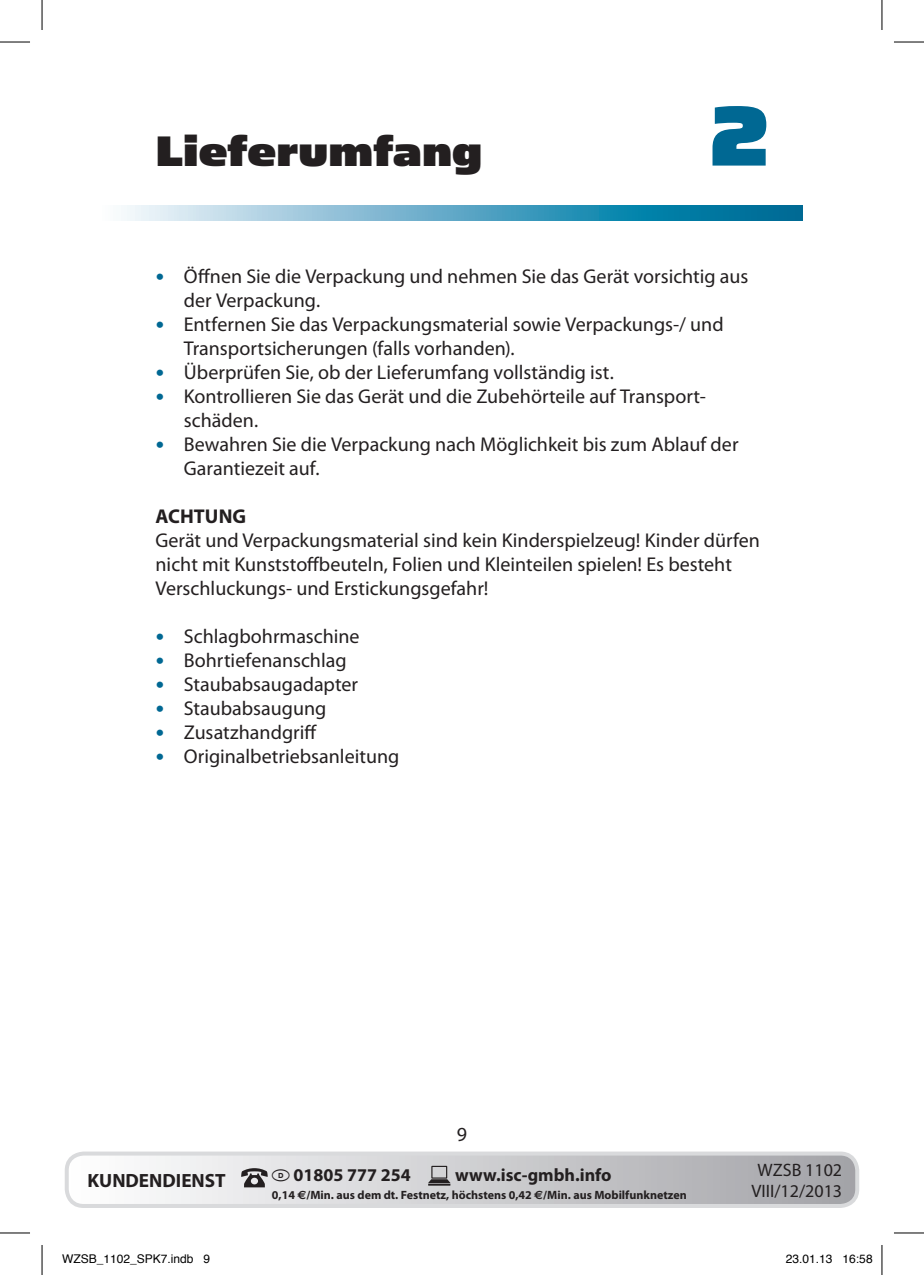
<style>
.page{position:relative;width:924px;height:1275px;background:#fff}
.page>*{position:absolute;margin:0;border:0;box-sizing:border-box;transform-origin:0 0}
.t1{font:96px "Simian Text Gorilla";color:#006893}
.t2{font:48px "Simian Text Gorilla";color:#231f20}
.t3{font:20px/24px "Myriad Pro";color:#231f20}
.t4{font:700 20px "Myriad Pro";color:#231f20}
.t5{font:700 19.2px "Myriad Pro";color:#231f20}
.t6{font:700 18px "Myriad Pro";color:#231f20}
.t7{font:18px/21.6px "Myriad Pro";color:#231f20;text-align:center}
.t8{font:700 12px "Myriad Pro";color:#231f20}
.t9{font:12px "Helvetica";color:#000}
.s1{font-family:"Frutiger";font-weight:700;font-size:18px;color:#006893}
.s2{font-family:"Euro Sans"}
</style>
<div class="page">
<svg style="left:124px;top:205px;width:678px;height:16px;background:#5fa9c6"></svg>
<div style="left:67px;top:1153px;width:789px;height:53px;background:linear-gradient(to right,#fefeff,#a3a3a7);border-radius:17px"></div>
<div style="left:65px;top:1151px;width:793px;height:57px;border:4px solid #d9dadc;border-radius:17px"></div>
<svg style="left:428px;top:1165px;width:22px;height:20px"></svg>
<svg style="left:241px;top:1168px;width:26px;height:19px"></svg>
<hr style="left:0;top:42px;width:30px;height:1px;background:#000">
<hr style="left:893px;top:42px;width:30px;height:1px;background:#000">
<hr style="left:0;top:1232px;width:30px;height:1px;background:#000">
<hr style="left:893px;top:1232px;width:30px;height:1px;background:#000">
<hr style="left:42px;top:0;width:1px;height:30px;background:#000">
<hr style="left:42px;top:1245px;width:1px;height:30px;background:#000">
<hr style="left:881px;top:0;width:1px;height:30px;background:#000">
<hr style="left:881px;top:1245px;width:1px;height:30px;background:#000">
<h2 class="t2" style="left:155px;top:124px;width:328px">Lieferumfang</h2>
<h1 class="t1" style="left:710px;top:82px;width:59px">2</h1>
<p class="t3" style="left:184px;top:264px;width:565px;text-indent:-28px"><span class="s1">•</span> Öffnen Sie die Verpackung und nehmen Sie das Gerät vorsichtig aus der Verpackung.</p>
<p class="t3" style="left:184px;top:312px;width:541px;text-indent:-28px"><span class="s1">•</span> Entfernen Sie das Verpackungsmaterial sowie Verpackungs-/ und<br>Transportsicherungen (falls vorhanden).</p>
<p class="t3" style="left:155px;top:360px;width:459px"><span class="s1">•</span> Überprüfen Sie, ob der Lieferumfang vollständig ist.</p>
<p class="t3" style="left:184px;top:384px;width:523px;text-indent:-28px"><span class="s1">•</span> Kontrollieren Sie das Gerät und die Zubehörteile auf Transport&shy;schäden.</p>
<p class="t3" style="left:184px;top:432px;width:556px;text-indent:-28px"><span class="s1">•</span> Bewahren Sie die Verpackung nach Möglichkeit bis zum Ablauf der<br>Garantiezeit auf.</p>
<p class="t4" style="left:155px;top:505px;width:92px">ACHTUNG</p>
<p class="t3" style="left:155px;top:528px;width:605px">Gerät und Verpackungsmaterial sind kein Kinderspielzeug! Kinder dürfen nicht mit Kunststoffbeuteln, Folien und Kleinteilen spielen! Es besteht<br>Verschluckungs- und Erstickungsgefahr!</p>
<p class="t3" style="left:155px;top:624px;width:205px"><span class="s1">•</span> Schlagbohrmaschine</p>
<p class="t3" style="left:155px;top:648px;width:192px"><span class="s1">•</span> Bohrtiefenanschlag</p>
<p class="t3" style="left:155px;top:672px;width:204px"><span class="s1">•</span> Staubabsaugadapter</p>
<p class="t3" style="left:155px;top:696px;width:172px"><span class="s1">•</span> Staubabsaugung</p>
<p class="t3" style="left:155px;top:720px;width:163px"><span class="s1">•</span> Zusatzhandgriff</p>
<p class="t3" style="left:155px;top:744px;width:245px"><span class="s1">•</span> Originalbetriebsanleitung</p>
<p class="t3" style="left:456px;top:1122px;width:12px">9</p>
<p class="t5" style="left:87px;top:1169px;width:140px">KUNDENDIENST</p>
<p class="t6" style="left:455px;top:1164px;width:158px">www.isc-gmbh.info</p>
<p class="t7" style="left:751px;top:1159px;width:92px">WZSB 1102<br>VIII/12/2013</p>
<p class="t6" style="left:272px;top:1164px;width:140px"><sup>k</sup> 01805 777 254</p>
<p class="t8" style="left:272px;top:1188px;width:416px">0,14 <span class="s2">e</span>/Min. aus dem dt. Festnetz, höchstens 0,42 <span class="s2">e</span>/Min. aus Mobilfunknetzen</p>
<p class="t9" style="left:62px;top:1249px;width:150px">WZSB_1102_SPK7.indb 9</p>
<p class="t9" style="left:785px;top:1249px;width:88px">23.01.13 16:58</p>
</div>
